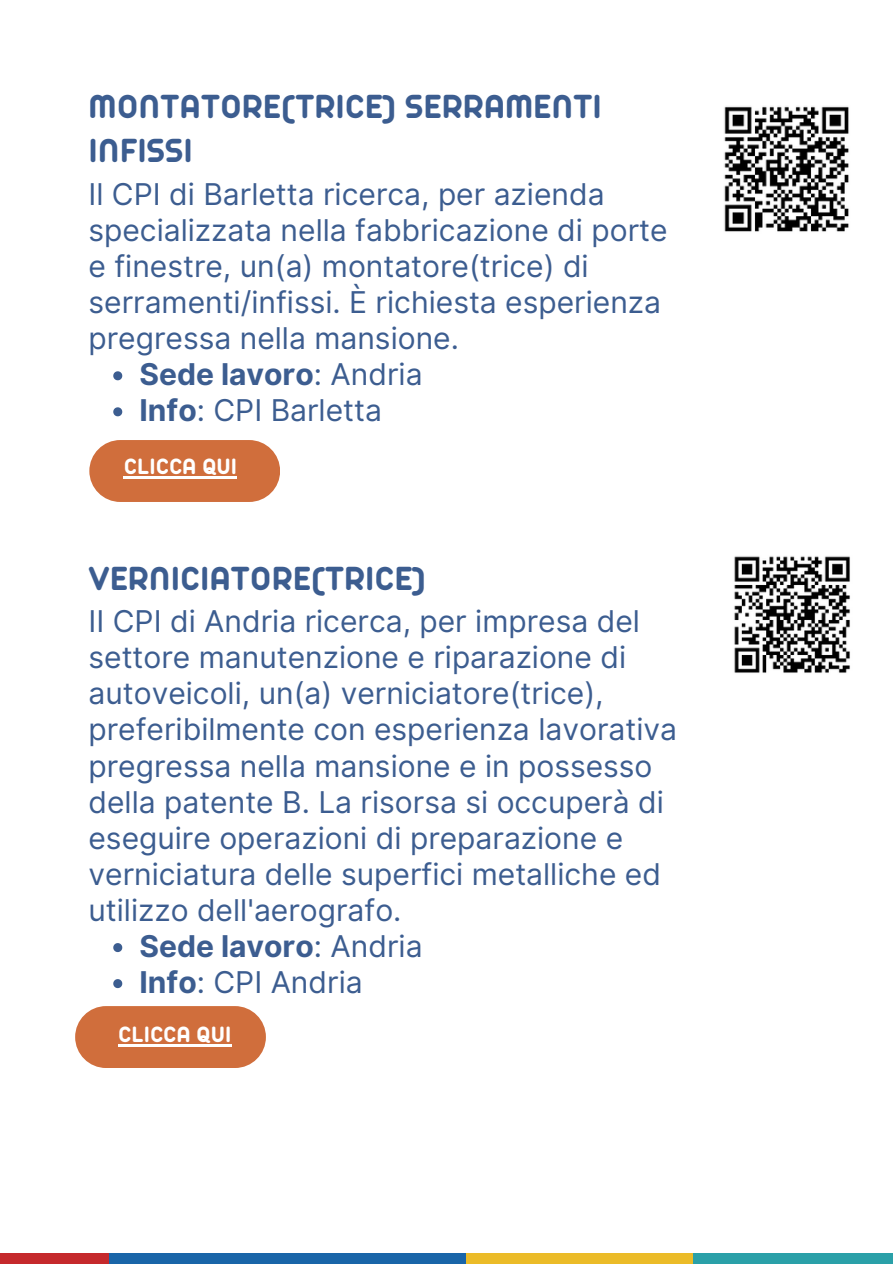
<style>
.page{position:relative;width:893px;height:1264px;background:#fff}
.page>*{position:absolute;margin:0;border:0;box-sizing:border-box;transform-origin:0 0}
.t1{font:700 36px/43.8px "Arista Pro";color:#3c5d90}
.t2{font:30px/36px "Inter";color:#3c5d90}
.t3{font:700 30px "Inter";color:#3c5d90}
.t4{font:700 24px "Arista Pro";color:#fff}
.s1{font-weight:400}
.s2{font-weight:700}
</style>
<div class="page">
<svg style="left:113px;top:371px;width:9px;height:9px"></svg>
<svg style="left:113px;top:407px;width:9px;height:9px"></svg>
<svg style="left:113px;top:943px;width:9px;height:9px"></svg>
<svg style="left:113px;top:979px;width:9px;height:9px"></svg>
<div style="left:693px;top:1253px;width:199px;height:10px;background:#2aa0a8"></div>
<div style="left:335px;top:1253px;width:357px;height:10px;background:#ebbb28"></div>
<div style="left:0;top:1253px;width:143px;height:10px;background:#c5292c"></div>
<div style="left:109px;top:1253px;width:356px;height:10px;background:#1965a8"></div>
<div style="left:89px;top:440px;width:191px;height:62px;background:#d06e3c;border-radius:31px"></div>
<div style="left:75px;top:1006px;width:191px;height:61px;background:#d06e3c;border-radius:31px"></div>
<img style="left:724px;top:106px;width:125px;height:126px">
<img style="left:734px;top:556px;width:116px;height:117px">
<hr style="left:124px;top:476px;width:113px;height:2px;background:#fff">
<hr style="left:118px;top:1044px;width:113px;height:2px;background:#fff">
<h1 class="t1" style="left:88px;top:88px;width:514px">MONTATORE(TRICE) SERRAMENTI<br>INFISSI</h1>
<h1 class="t2" style="left:88px;top:176px;width:580px">Il CPI di Barletta ricerca, per azienda specializzata nella fabbricazione di porte e finestre, un(a) montatore(trice) di serramenti/infissi. È richiesta esperienza pregressa nella mansione.</h1>
<p class="t3" style="left:139px;top:356px;width:284px">Sede lavoro<span class="s1">: Andria</span></p>
<p class="t2" style="left:139px;top:392px;width:244px"><span class="s2">Info</span>: CPI Barletta</p>
<p class="t4" style="left:124px;top:458px;width:115px">CLICCA QUI</p>
<h1 class="t1" style="left:88px;top:559px;width:340px">VERNICIATORE(TRICE)</h1>
<h1 class="t2" style="left:88px;top:603px;width:590px">II CPI di Andria ricerca, per impresa del settore manutenzione e riparazione di autoveicoli, un(a) verniciatore(trice), preferibilmente con esperienza lavorativa pregressa nella mansione e in possesso della patente B. La risorsa si occuperà di eseguire operazioni di preparazione e verniciatura delle superfici metalliche ed utilizzo dell'aerografo.</h1>
<p class="t3" style="left:139px;top:927px;width:284px">Sede lavoro<span class="s1">: Andria</span></p>
<p class="t2" style="left:139px;top:963px;width:225px"><span class="s2">Info</span>: CPI Andria</p>
<p class="t4" style="left:118px;top:1026px;width:115px">CLICCA QUI</p>
</div>
